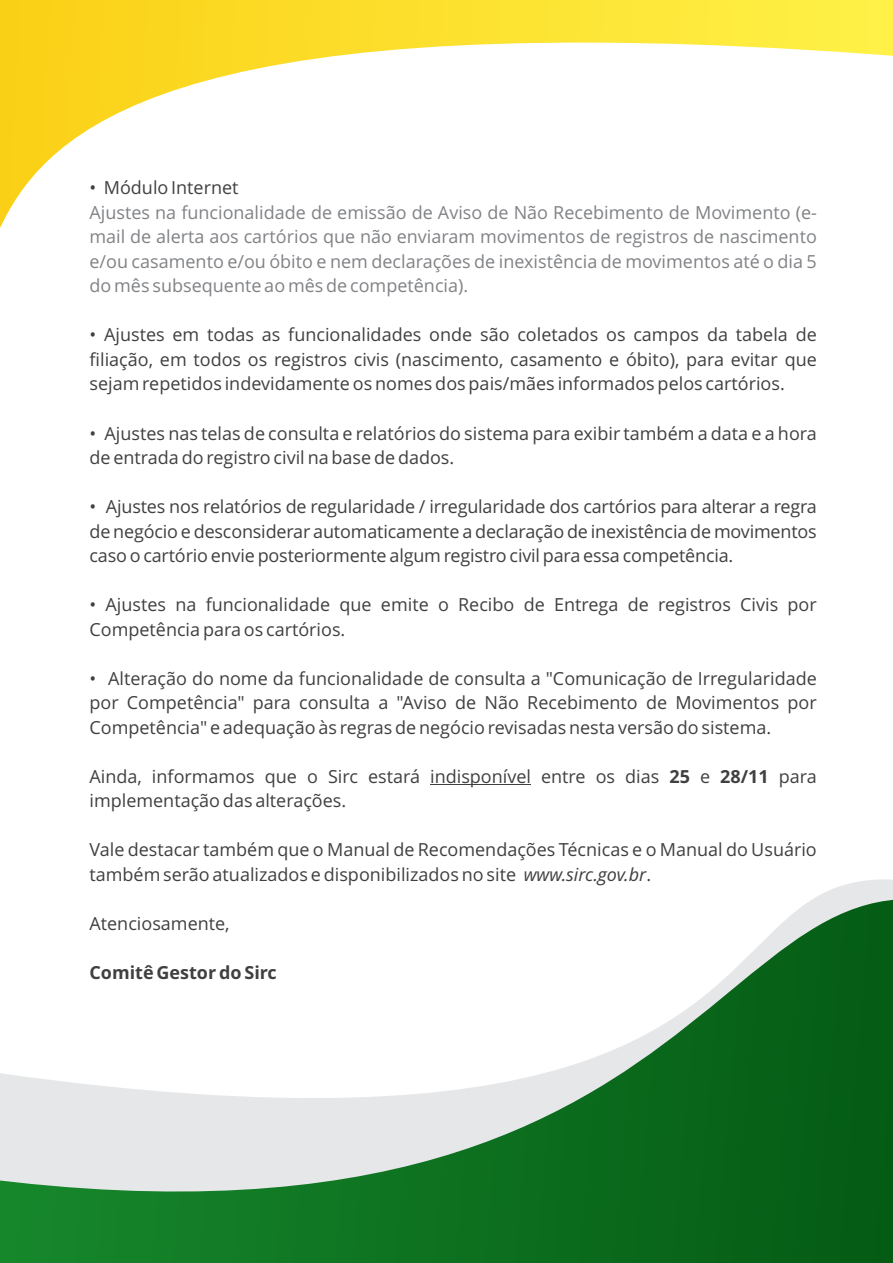
<style>
.page{position:relative;width:893px;height:1263px;background:#fff}
.page>*{position:absolute;margin:0;border:0;box-sizing:border-box;transform-origin:0 0}
.t1{font:18px/24.5px "Open Sans";color:#404041}
.t2{font:18px/24.5px "Open Sans";color:#808285;text-align:justify}
.t3{font:700 18px "Open Sans";color:#404041}
.s1{font-weight:700}
.s2{font-style:italic}
</style>
<div class="page">
<svg style="left:0;top:879px;width:893px;height:384px"></svg>
<svg style="left:0;top:0;width:893px;height:228px"></svg>
<hr style="left:430px;top:784px;width:101px;height:1px;background:#404041">
<p class="t1" style="left:90px;top:177px;width:151px">• Módulo Internet</p>
<p class="t2" style="left:90px;top:202px;width:729px">Ajustes na funcionalidade de emissão de Aviso de Não Recebimento de Movimento (e&shy;mail de alerta aos cartórios que não enviaram movimentos de registros de nascimento e/ou casamento e/ou óbito e nem declarações de inexistência de movimentos até o dia 5 do mês subsequente ao mês de competência).</p>
<p class="t1" style="left:90px;top:324px;width:729px;text-align:justify">• Ajustes em todas as funcionalidades onde são coletados os campos da tabela de filiação, em todos os registros civis (nascimento, casamento e óbito), para evitar que sejam repetidos indevidamente os nomes dos pais/mães informados pelos cartórios.</p>
<p class="t1" style="left:90px;top:423px;width:729px">• Ajustes nas telas de consulta e relatórios do sistema para exibir também a data e a hora de entrada do registro civil na base de dados.</p>
<p class="t1" style="left:89px;top:496px;width:729px;text-align:justify">• Ajustes nos relatórios de regularidade / irregularidade dos cartórios para alterar a regra de negócio e desconsiderar automaticamente a declaração de inexistência de movimentos caso o cartório envie posteriormente algum registro civil para essa competência.</p>
<p class="t1" style="left:89px;top:594px;width:729px">• Ajustes na funcionalidade que emite o Recibo de Entrega de registros Civis por<br>Competência para os cartórios.</p>
<p class="t1" style="left:89px;top:668px;width:729px;text-align:justify">• Alteração do nome da funcionalidade de consulta a "Comunicação de Irregularidade por Competência" para consulta a "Aviso de Não Recebimento de Movimentos por Competência" e adequação às regras de negócio revisadas nesta versão do sistema.</p>
<p class="t1" style="left:89px;top:766px;width:729px">Ainda, informamos que o Sirc estará indisponível entre os dias <span class="s1">25</span> e <span class="s1">28/11</span> para implementação das alterações.</p>
<p class="t1" style="left:89px;top:839px;width:729px">Vale destacar também que o Manual de Recomendações Técnicas e o Manual do Usuário também serão atualizados e disponibilizados no site <span class="s2">www.sirc.gov.br</span>.</p>
<p class="t1" style="left:89px;top:913px;width:142px">Atenciosamente,</p>
<p class="t3" style="left:89px;top:965px;width:189px">Comitê Gestor do Sirc</p>
</div>
